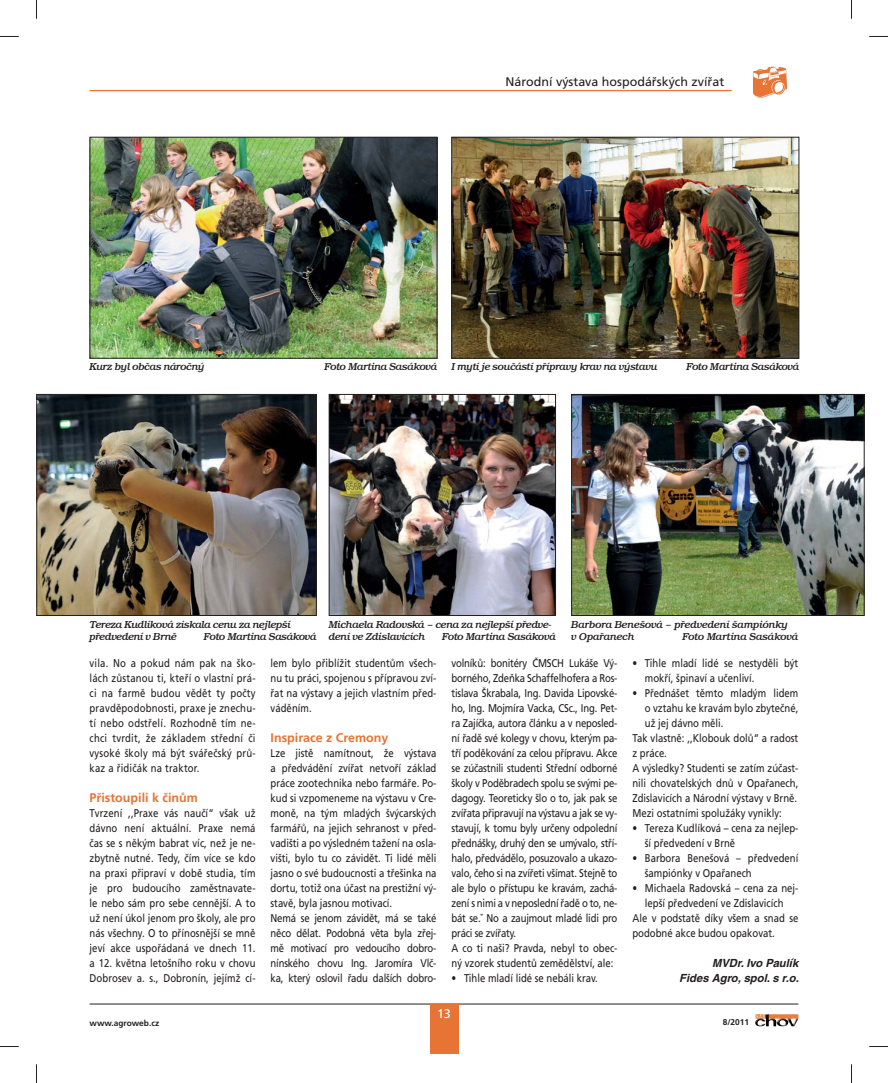
<style>
.page{position:relative;width:888px;height:1083px;background:#fff}
.page>*{position:absolute;margin:0;border:0;box-sizing:border-box;transform-origin:0 0}
.t1{font:700 12.5px "Frutiger CE";color:#e77334}
.t2{font:12.5px "Frutiger CE";color:#231f20}
.t3{font:12.5px "Frutiger CE";color:#fff}
.t4{font:11.25px/15px "Frutiger CE";color:#231f20;scale:.85 1}
.t5{font:11.25px/15px "Frutiger CE";letter-spacing:-.02em;color:#231f20;scale:.85 1}
.t6{font:italic 700 11.25px/15px "Helvetica CE";color:#231f20;text-align:right}
.t7{font:italic 500 10.38px/11.9px "Bookman Itc TEE";letter-spacing:-.02em;color:#231f20}
.t8{font:700 8.38px "Frutiger CE";color:#231f20}
</style>
<div class="page">
<hr style="left:90px;top:90px;width:642px;height:1px;background:#e77334">
<hr style="left:90px;top:1004px;width:708px;height:1px;background:#231f20">
<div style="left:430px;top:1004px;width:28px;height:49px;background:#e77334"></div>
<img style="left:760px;top:1014px;width:38px;height:6px">
<img style="left:753px;top:66px;width:34px;height:32px">
<img style="left:453px;top:139px;width:344px;height:218px">
<div style="left:451px;top:137px;width:348px;height:222px;border:1px solid #231f20"></div>
<img style="left:92px;top:139px;width:343px;height:218px">
<div style="left:90px;top:137px;width:347px;height:222px;border:1px solid #231f20"></div>
<img style="left:331px;top:396px;width:223px;height:218px">
<div style="left:329px;top:394px;width:227px;height:222px;border:1px solid #231f20"></div>
<img style="left:38px;top:396px;width:277px;height:218px">
<div style="left:36px;top:394px;width:281px;height:222px;border:1px solid #231f20"></div>
<img style="left:573px;top:396px;width:289px;height:218px">
<div style="left:571px;top:394px;width:293px;height:222px;border:1px solid #231f20"></div>
<svg style="left:0;top:36px;width:19px;height:1px"></svg>
<svg style="left:869px;top:36px;width:19px;height:1px"></svg>
<svg style="left:0;top:1046px;width:19px;height:1px"></svg>
<svg style="left:869px;top:1046px;width:19px;height:1px"></svg>
<svg style="left:36px;top:0;width:1px;height:19px"></svg>
<svg style="left:36px;top:1064px;width:1px;height:19px"></svg>
<svg style="left:851px;top:0;width:1px;height:19px"></svg>
<svg style="left:851px;top:1064px;width:1px;height:19px"></svg>
<p class="t2" style="left:505px;top:75px;width:220px">Národní výstava hospodářských zvířat</p>
<p class="t7" style="left:90px;top:362px;width:116px">Kurz byl občas náročný</p>
<p class="t7" style="left:325px;top:362px;width:114px">Foto Martina Sasáková</p>
<p class="t7" style="left:451px;top:362px;width:207px">I mytí je součástí přípravy krav na výstavu</p>
<p class="t7" style="left:686px;top:362px;width:114px">Foto Martina Sasáková</p>
<p class="t7" style="left:90px;top:619px;width:203px">Tereza Kudlíková získala cenu za nejlepší předvedení v Brně</p>
<p class="t7" style="left:204px;top:631px;width:114px">Foto Martina Sasáková</p>
<p class="t7" style="left:571px;top:619px;width:218px">Barbora Benešová – předvedení šampiónky v Opařanech</p>
<p class="t7" style="left:329px;top:619px;width:224px">Michaela Radovská – cena za nejlepší předve&shy;dení ve Zdislavicích</p>
<p class="t7" style="left:442px;top:631px;width:115px">Foto Martina Sasáková</p>
<p class="t7" style="left:682px;top:631px;width:117px">Foto Martina Sasáková</p>
<p class="t4" style="left:90px;top:656px;width:197px;text-align:justify">vila. No a pokud nám pak na ško&shy;lách zůstanou ti, kteří o vlastní prá&shy;ci na farmě budou vědět ty počty pravděpodobnosti, praxe je znechu&shy;tí nebo odstřelí. Rozhodně tím ne&shy;chci tvrdit, že základem střední či vysoké školy má být svářečský prů&shy;kaz a řidičák na traktor.</p>
<p class="t1" style="left:90px;top:791px;width:110px">Přistoupili k činům</p>
<p class="t4" style="left:90px;top:806px;width:197px;text-align:justify">Tvrzení ,,Praxe vás naučí“ však už dávno není aktuální. Praxe nemá čas se s někým babrat víc, než je ne&shy;zbytně nutné. Tedy, čím více se kdo na praxi připraví v době studia, tím je pro budoucího zaměstnavate&shy;le nebo sám pro sebe cennější. A to už není úkol jenom pro školy, ale pro nás všechny. O to přínosnější se mně jeví akce uspořádaná ve dnech 11. a 12. května letošního roku v chovu Dobrosev a. s., Dobronín, jejímž cí-</p>
<p class="t8" style="left:90px;top:1018px;width:71px">www.agroweb.cz</p>
<p class="t4" style="left:271px;top:656px;width:197px;text-align:justify">lem bylo přiblížit studentům všech&shy;nu tu práci, spojenou s přípravou zví&shy;řat na výstavy a jejich vlastním před&shy;váděním.</p>
<p class="t1" style="left:271px;top:731px;width:119px">Inspirace z Cremony</p>
<p class="t4" style="left:271px;top:746px;width:197px">Lze jistě namítnout, že výstava a předvádění zvířat netvoří základ práce zootechnika nebo farmáře. Po&shy;kud si vzpomeneme na výstavu v Cre&shy;moně, na tým mladých švýcarských farmářů, na jejich sehranost v před&shy;vadišti a po výsledném tažení na osla&shy;višti, bylo tu co závidět. Ti lidé měli jasno o své budoucnosti a třešinka na dortu, totiž ona účast na prestižní vý&shy;stavě, byla jasnou motivací.<br>Nemá se jenom závidět, má se také něco dělat. Podobná věta byla zřej&shy;mě motivací pro vedoucího dobro&shy;nínského chovu Ing. Jaromíra Vlč&shy;ka, který oslovil řadu dalších dobro-</p>
<p class="t5" style="left:451px;top:656px;width:197px">volníků: bonitéry ČMSCH Lukáše Vý&shy;borného, Zdeňka Schaffelhofera a Ros&shy;tislava Škrabala, Ing. Davida Lipovské&shy;ho, Ing. Mojmíra Vacka, CSc., Ing. Pet&shy;ra Zajíčka, autora článku a v neposled&shy;ní řadě své kolegy v chovu, kterým pa&shy;tří poděkování za celou přípravu. Akce se zúčastnili studenti Střední odborné školy v Poděbradech spolu se svými pe&shy;dagogy. Teoreticky šlo o to, jak pak se zvířata připravují na výstavu a jak se vy&shy;stavují, k tomu byly určeny odpolední přednášky, druhý den se umývalo, stří&shy;halo, předvádělo, posuzovalo a ukazo&shy;valo, čeho si na zvířeti všímat. Stejně to ale bylo o přístupu ke kravám, zachá&shy;zení s nimi a v neposlední řadě o to, ne&shy;bát se. ˇ No a zaujmout mladé lidi pro práci se zvířaty.<br>A co ti naši? Pravda, nebyl to obec&shy;ný vzorek studentů zemědělství, ale:</p>
<p class="t4" style="left:451px;top:971px;width:174px">• Tihle mladí lidé se nebáli krav.</p>
<p class="t3" style="left:437px;top:1007px;width:15px">13</p>
<p class="t4" style="left:645px;top:656px;width:182px;text-indent:-13px">• Tihle mladí lidé se nestyděli být mokří, špinaví a učenliví.</p>
<p class="t4" style="left:632px;top:686px;width:197px">• Přednášet těmto mladým lidem</p>
<p class="t4" style="left:645px;top:701px;width:182px">o vztahu ke kravám bylo zbytečné,</p>
<p class="t4" style="left:645px;top:716px;width:94px">už jej dávno měli.</p>
<p class="t4" style="left:632px;top:731px;width:197px">Tak vlastně: ,,Klobouk dolů“ a radost</p>
<p class="t4" style="left:632px;top:746px;width:42px">z práce.</p>
<p class="t4" style="left:632px;top:761px;width:197px">A výsledky? Studenti se zatím zúčast-</p>
<p class="t4" style="left:632px;top:776px;width:197px">nili chovatelských dnů v Opařanech,</p>
<p class="t4" style="left:632px;top:791px;width:195px">Zdislavicích a Národní výstavy v Brně.</p>
<p class="t4" style="left:632px;top:806px;width:177px">Mezi ostatními spolužáky vynikly:</p>
<p class="t4" style="left:645px;top:821px;width:182px;text-indent:-13px">• Tereza Kudlíková – cena za nejlep&shy;ší předvedení v Brně</p>
<p class="t4" style="left:645px;top:851px;width:182px;text-indent:-13px">• Barbora Benešová – předvedení šampiónky v Opařanech</p>
<p class="t4" style="left:632px;top:881px;width:197px">• Michaela Radovská – cena za nej-</p>
<p class="t4" style="left:645px;top:896px;width:165px">lepší předvedení ve Zdislavicích</p>
<p class="t4" style="left:632px;top:911px;width:197px">Ale v podstatě díky všem a snad se</p>
<p class="t4" style="left:632px;top:926px;width:169px">podobné akce budou opakovat.</p>
<p class="t6" style="left:679px;top:956px;width:121px">MVDr. Ivo Paulík<br>Fides Agro, spol. s r.o.</p>
<p class="t8" style="left:723px;top:1018px;width:28px">8/2011</p>
</div>
